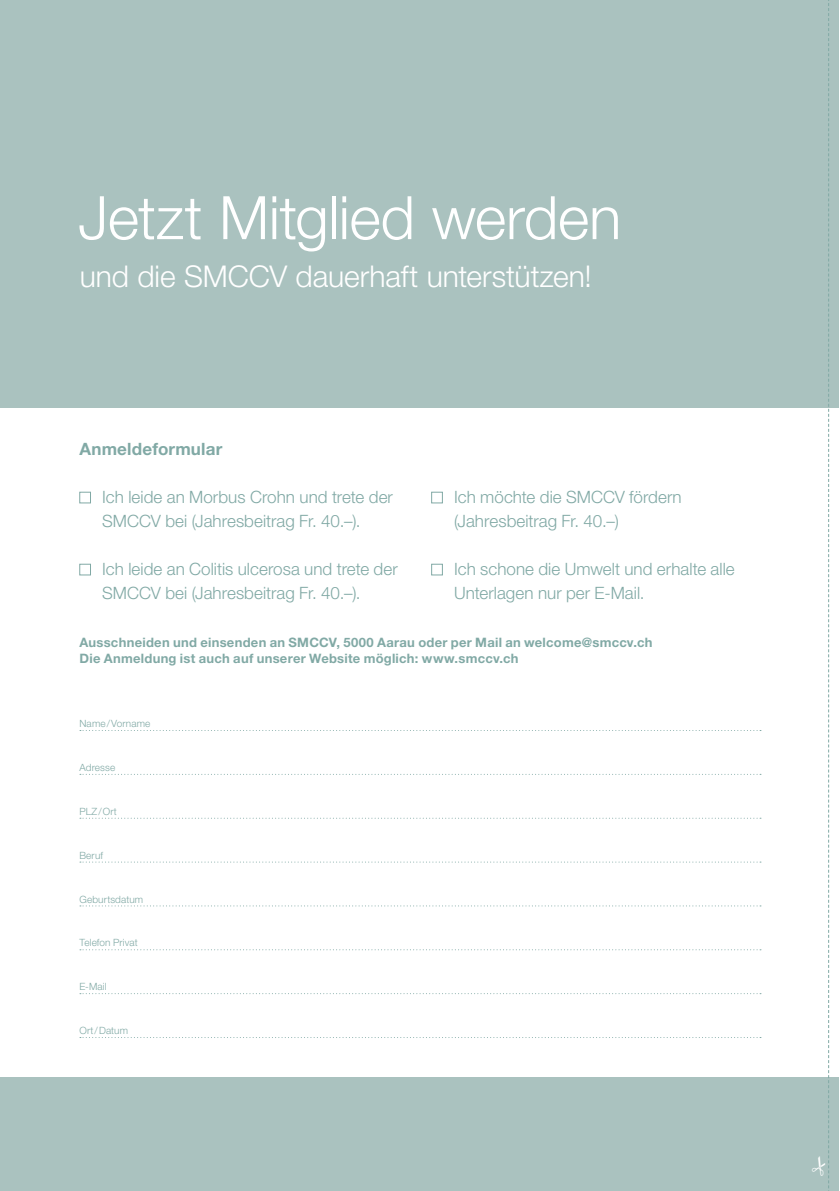
<style>
.page{position:relative;width:840px;height:1191px;background:#fff}
.page>*{position:absolute;margin:0;border:0;box-sizing:border-box;transform-origin:0 0}
.t1{font:300 60px "Helvetica Neue LT";letter-spacing:-.005em;color:#fff}
.t2{font:300 30px "Helvetica Neue LT";letter-spacing:-.005em;color:#fff}
.t3{font:300 17px/24px "Helvetica Neue LT";letter-spacing:.005em;color:#81a9a5}
.t4{font:700 17px "Helvetica Neue LT";letter-spacing:.01em;color:#81a9a5}
.t5{font:700 13px/16px "Helvetica Neue LT";letter-spacing:.02em;color:#81a9a5}
.t6{font:300 10px "Helvetica Neue LT";letter-spacing:.015em;color:#81a9a5}
</style>
<div class="page">
<div style="left:0;top:1px;width:838px;height:406px;background:#aac2bf"></div>
<div style="left:0;top:1077px;width:838px;height:114px;background:#aac2bf"></div>
<div style="left:79px;top:492px;width:12px;height:11px;border:1px solid #81a9a5"></div>
<div style="left:79px;top:564px;width:12px;height:11px;border:1px solid #81a9a5"></div>
<div style="left:431px;top:492px;width:11px;height:11px;border:1px solid #81a9a5"></div>
<div style="left:431px;top:564px;width:11px;height:11px;border:1px solid #81a9a5"></div>
<svg style="left:80px;top:730px;width:680px;height:1px"></svg>
<svg style="left:80px;top:774px;width:680px;height:1px"></svg>
<svg style="left:80px;top:817px;width:678px;height:1px"></svg>
<svg style="left:80px;top:861px;width:680px;height:1px"></svg>
<svg style="left:80px;top:905px;width:680px;height:1px"></svg>
<svg style="left:80px;top:949px;width:680px;height:1px"></svg>
<svg style="left:80px;top:993px;width:680px;height:1px"></svg>
<svg style="left:80px;top:1037px;width:680px;height:1px"></svg>
<h1 class="t1" style="left:78px;top:181px;width:544px">Jetzt Mitglied werden</h1>
<h2 class="t2" style="left:80px;top:258px;width:513px">und die SMCCV dauerhaft unterstützen!</h2>
<p class="t4" style="left:79px;top:438px;width:144px">Anmeldeformular</p>
<p class="t3" style="left:102px;top:485px;width:292px">Ich leide an Morbus Crohn und trete der<br>SMCCV bei (Jahresbeitrag Fr. 40.–).</p>
<p class="t3" style="left:102px;top:557px;width:297px">Ich leide an Colitis ulcerosa und trete der<br>SMCCV bei (Jahresbeitrag Fr. 40.–).</p>
<p class="t3" style="left:454px;top:485px;width:229px">Ich möchte die SMCCV fördern (Jahresbeitrag Fr. 40.–)</p>
<p class="t3" style="left:454px;top:557px;width:282px">Ich schone die Umwelt und erhalte alle<br>Unterlagen nur per E-Mail.</p>
<p class="t5" style="left:79px;top:634px;width:574px">Ausschneiden und einsenden an SMCCV, 5000 Aarau oder per Mail an welcome@smccv.ch<br>Die Anmeldung ist auch auf unserer Website möglich: www.smccv.ch</p>
<p class="t6" style="left:79px;top:717px;width:72px">Name/Vorname</p>
<p class="t6" style="left:79px;top:761px;width:37px">Adresse</p>
<p class="t6" style="left:79px;top:805px;width:39px">PLZ/Ort</p>
<p class="t6" style="left:79px;top:849px;width:25px">Beruf</p>
<p class="t6" style="left:79px;top:893px;width:65px">Geburtsdatum</p>
<p class="t6" style="left:79px;top:936px;width:60px">Telefon Privat</p>
<p class="t6" style="left:79px;top:980px;width:29px">E-Mail</p>
<p class="t6" style="left:79px;top:1024px;width:50px">Ort/Datum</p>
</div>
